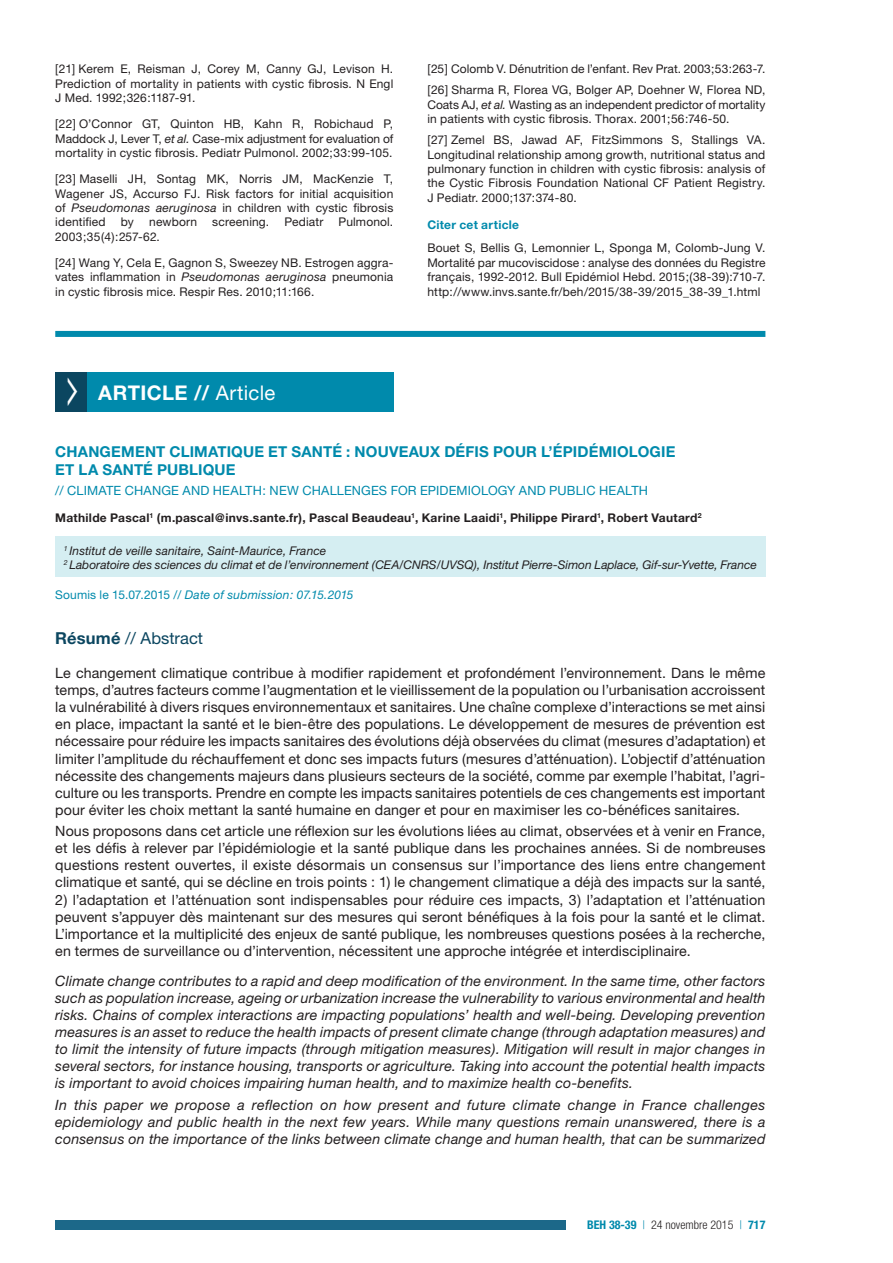
<style>
.page{position:relative;width:893px;height:1263px;background:#fff}
.page>*{position:absolute;margin:0;border:0;box-sizing:border-box;transform-origin:0 0}
.t1{font:700 20.25px "Helvetica Neue";letter-spacing:.02em;color:#fff}
.t2{font:16.5px "Helvetica Neue";letter-spacing:.005em;color:#0b4660}
.t3{font:700 15px/18px "Helvetica Neue";letter-spacing:.01em;color:#008aac}
.t4{font:14.25px/17.1px "Helvetica Neue";letter-spacing:.005em;color:#231f20;text-align:justify}
.t5{font:italic 14.25px/17.1px "Helvetica Neue";letter-spacing:.01em;color:#231f20;text-align:justify}
.t6{font:12.75px "Helvetica Neue";letter-spacing:.01em;color:#008aac}
.t7{font:12px/14.4px "Helvetica Neue";letter-spacing:.01em;color:#231f20;text-align:justify}
.t8{font:italic 12px/14.4px "Helvetica Neue";color:#231f20}
.t9{font:700 12px "Helvetica Neue";letter-spacing:.025em;color:#231f20}
.t10{font:italic 12px "Helvetica Neue";letter-spacing:.015em;color:#008aac}
.t11{font:300 condensed 12px "Helvetica Neue LT Std";color:#231f20}
.t12{font:700 12px "Helvetica Neue";letter-spacing:.025em;color:#008aac}
.s1{font-style:italic}
.s2{font-weight:400}
.s3{font-style:normal}
.s4{font-weight:700}
.s5{font-family:"Helvetica Neue";font-weight:700;color:#008aac}
.s6{color:#008aac}
</style>
<div class="page">
<div style="left:55px;top:1220px;width:511px;height:10px;background:#1c6889"></div>
<div style="left:55px;top:536px;width:710px;height:41px;background:#d5eef2"></div>
<div style="left:55px;top:372px;width:35px;height:39px;background:#0b4660"></div>
<div style="left:87px;top:372px;width:306px;height:39px;background:#008aac"></div>
<div style="left:55px;top:331px;width:710px;height:6px;background:#008aac"></div>
<p class="t7" style="left:55px;top:62px;width:340px">[21] Kerem E, Reisman J, Corey M, Canny GJ, Levison H.<br>Prediction of mortality in patients with cystic fibrosis. N Engl J Med. 1992;326:1187-91.</p>
<p class="t7" style="left:55px;top:117px;width:340px">[22] O’Connor GT, Quinton HB, Kahn R, Robichaud P, Maddock J, Lever T, <span class="s1">et al.</span> Case-mix adjustment for evaluation of mortality in cystic fibrosis. Pediatr Pulmonol. 2002;33:99-105.</p>
<p class="t7" style="left:55px;top:171px;width:340px">[23] Maselli JH, Sontag MK, Norris JM, MacKenzie T, Wagener JS, Accurso FJ. Risk factors for initial acquisition of <span class="s1">Pseudomonas aeruginosa</span> in children with cystic fibrosis identified</p>
<p class="t7" style="left:121px;top:215px;width:15px">by</p>
<p class="t7" style="left:149px;top:215px;width:49px">newborn</p>
<p class="t7" style="left:212px;top:215px;width:58px">screening.</p>
<p class="t7" style="left:284px;top:215px;width:40px">Pediatr</p>
<p class="t7" style="left:339px;top:215px;width:56px">Pulmonol.</p>
<p class="t7" style="left:55px;top:223px;width:340px;line-height:26.1px">2003;35(4):257-62.<br>[24] Wang Y, Cela E, Gagnon S, Sweezey NB. Estrogen aggra-</p>
<p class="t7" style="left:55px;top:270px;width:340px">vates inflammation in <span class="s1">Pseudomonas aeruginosa</span> pneumonia in cystic fibrosis mice. Respir Res. 2010;11:166.</p>
<p class="t7" style="left:427px;top:58px;width:340px;line-height:21px">[25] Colomb V. Dénutrition de l’enfant. Rev Prat. 2003;53:263-7. [26] Sharma R, Florea VG, Bolger AP, Doehner W, Florea ND,</p>
<p class="t7" style="left:427px;top:97px;width:340px">Coats AJ, <span class="s1">et al.</span> Wasting as an independent predictor of mortality in patients with cystic fibrosis. Thorax. 2001;56:746-50.</p>
<p class="t7" style="left:427px;top:133px;width:340px">[27] Zemel BS, Jawad AF, FitzSimmons S, Stallings VA.<br>Longitudinal relationship among growth, nutritional status and pulmonary function in children with cystic fibrosis: analysis of the Cystic Fibrosis Foundation National CF Patient Registry.<br>J Pediatr. 2000;137:374-80.</p>
<p class="t12" style="left:427px;top:218px;width:93px">Citer cet article</p>
<p class="t7" style="left:427px;top:241px;width:340px">Bouet S, Bellis G, Lemonnier L, Sponga M, Colomb-Jung V.<br>Mortalité par mucoviscidose : analyse des données du Registre français, 1992-2012. Bull Epidémiol Hebd. 2015;(38-39):710-7. http://www.invs.sante.fr/beh/2015/38-39/2015_38-39_1.html</p>
<h1 class="t1" style="left:98px;top:380px;width:179px">ARTICLE // <span class="s2">Article</span></h1>
<p class="t3" style="left:55px;top:443px;width:622px">CHANGEMENT CLIMATIQUE ET SANTÉ : NOUVEAUX DÉFIS POUR L’ÉPIDÉMIOLOGIE<br>ET LA SANTÉ PUBLIQUE</p>
<p class="t6" style="left:55px;top:483px;width:594px">// CLIMATE CHANGE AND HEALTH: NEW CHALLENGES FOR EPIDEMIOLOGY AND PUBLIC HEALTH</p>
<p class="t9" style="left:55px;top:510px;width:648px">Mathilde Pascal<sup>1</sup> (m.pascal@invs.sante.fr), Pascal Beaudeau<sup>1</sup>, Karine Laaidi<sup>1</sup>, Philippe Pirard<sup>1</sup>, Robert Vautard<sup>2</sup></p>
<p class="t8" style="left:64px;top:543px;width:695px"><sup>1</sup> Institut de veille sanitaire, Saint-Maurice, France<br><sup>2</sup> Laboratoire des sciences du climat et de l’environnement (CEA/CNRS/UVSQ), Institut Pierre-Simon Laplace, Gif-sur-Yvette, France</p>
<p class="t10" style="left:55px;top:587px;width:300px"><span class="s3">Soumis le 15.07.2015 /</span>/ Date of submission: 07.15.2015</p>
<p class="t2" style="left:55px;top:628px;width:149px"><span class="s4">Résumé</span> // Abstract</p>
<p class="t4" style="left:55px;top:664px;width:712px">Le changement climatique contribue à modifier rapidement et profondément l’environnement. Dans le même temps, d’autres facteurs comme l’augmentation et le vieillissement de la population ou l’urbanisation accroissent la vulnérabilité à divers risques environnementaux et sanitaires. Une chaîne complexe d’interactions se met ainsi en place, impactant la santé et le bien-être des populations. Le développement de mesures de prévention est nécessaire pour réduire les impacts sanitaires des évolutions déjà observées du climat (mesures d’adaptation) et limiter l’amplitude du réchauffement et donc ses impacts futurs (mesures d’atténuation). L’objectif d’atténuation nécessite des changements majeurs dans plusieurs secteurs de la société, comme par exemple l’habitat, l’agri&shy;culture ou les transports. Prendre en compte les impacts sanitaires potentiels de ces changements est important pour éviter les choix mettant la santé humaine en danger et pour en maximiser les co-bénéfices sanitaires.</p>
<p class="t4" style="left:55px;top:822px;width:712px">Nous proposons dans cet article une réflexion sur les évolutions liées au climat, observées et à venir en France, et les défis à relever par l’épidémiologie et la santé publique dans les prochaines années. Si de nombreuses questions restent ouvertes, il existe désormais un consensus sur l’importance des liens entre changement climatique et santé, qui se décline en trois points : 1) le changement climatique a déjà des impacts sur la santé,</p>
<p class="t4" style="left:55px;top:891px;width:712px">2) l’adaptation et l’atténuation sont indispensables pour réduire ces impacts, 3) l’adaptation et l’atténuation peuvent s’appuyer dès maintenant sur des mesures qui seront bénéfiques à la fois pour la santé et le climat.<br>L’importance et la multiplicité des enjeux de santé publique, les nombreuses questions posées à la recherche, en termes de surveillance ou d’intervention, nécessitent une approche intégrée et interdisciplinaire.</p>
<p class="t5" style="left:55px;top:972px;width:712px">Climate change contributes to a rapid and deep modification of the environment. In the same time, other factors such as population increase, ageing or urbanization increase the vulnerability to various environmental and health risks. Chains of complex interactions are impacting populations’ health and well-being. Developing prevention measures is an asset to reduce the health impacts of present climate change (through adaptation measures) and to limit the intensity of future impacts (through mitigation measures). Mitigation will result in major changes in several sectors, for instance housing, transports or agriculture. Taking into account the potential health impacts is important to avoid choices impairing human health, and to maximize health co-benefits.</p>
<p class="t5" style="left:55px;top:1096px;width:712px">In this paper we propose a reflection on how present and future climate change in France challenges epidemiology and public health in the next few years. While many questions remain unanswered, there is a consensus on the importance of the links between climate change and human health, that can be summarized</p>
<p class="t11" style="left:587px;top:1218px;width:180px"><span class="s5">BEH 38-39</span> <span class="s6">|</span> 24 novembre 2015 <span class="s6">|</span> <span class="s5">717</span></p>
</div>
